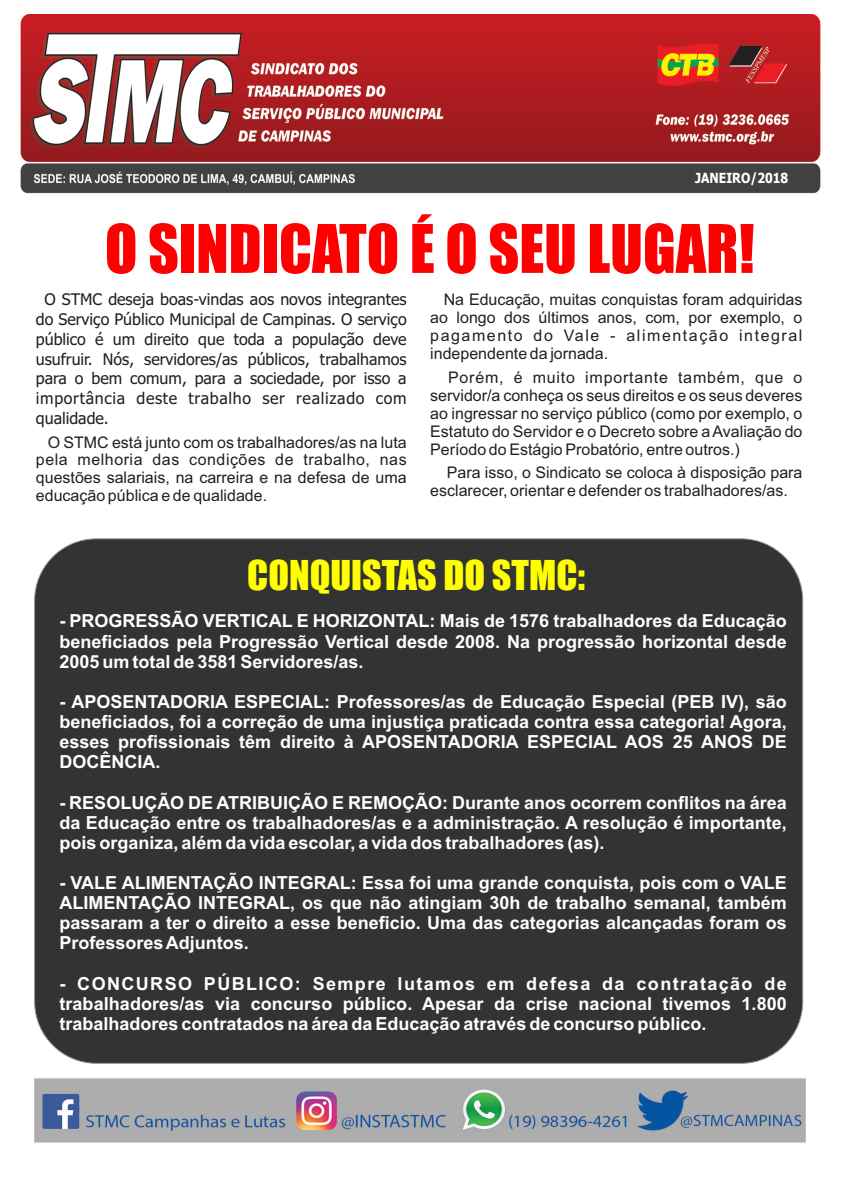
<style>
.page{position:relative;width:842px;height:1191px;background:#fff}
.page>*{position:absolute;margin:0;border:0;box-sizing:border-box;transform-origin:0 0}
.t1{font:61.8px "Impact";color:#f00}
.t2{font:38px "Impact";color:#ff0}
.t3{font:700 18px/20.1px "Arial";color:#fff;text-align:justify}
.t4{font:16px/17.9px "Arial";color:#231f20;text-align:justify}
.t5{font:16px/19.7px "Tahoma";letter-spacing:.045em;color:#231f20;text-align:justify}
.t6{font:700 14px "Tahoma";color:#fff;scale:.87 1}
</style>
<div class="page">
<div style="left:34px;top:538px;width:769px;height:525px;background:#333;border:1px solid #9c9494;border-radius:62px"></div>
<img style="left:20px;top:15px;width:801px;height:179px">
<svg style="left:741px;top:172px;width:72px;height:18px"></svg>
<img style="left:34px;top:1078px;width:772px;height:65px">
<p class="t6" style="left:695px;top:173px;width:108px">JANEIRO/2018</p>
<h1 class="t1" style="left:105px;top:224px;width:651px">O SINDICATO É O SEU LUGAR!</h1>
<p class="t5" style="left:36px;top:291px;width:372px;text-indent:9px">O STMC deseja boas-vindas aos novos integrantes do Serviço Público Municipal de Campinas. O serviço público é um direito que toda a população deve usufruir. Nós, servidores/as públicos, trabalhamos para o bem comum, para a sociedade, por isso a importância deste trabalho ser realizado com qualidade.</p>
<p class="t4" style="left:36px;top:434px;width:372px;text-indent:12px">O STMC está junto com os trabalhadores/as na luta pela melhoria das condições de trabalho, nas questões salariais, na carreira e na defesa de uma educação pública e de qualidade.</p>
<p class="t4" style="left:430px;top:292px;width:374px;text-indent:13px">Na Educação, muitas conquistas foram adquiridas ao longo dos últimos anos, com, por exemplo, o pagamento do Vale - alimentação integral independente da jornada.</p>
<p class="t4" style="left:430px;top:370px;width:374px;text-indent:18px">Porém, é muito importante também, que o servidor/a conheça os seus direitos e os seus deveres ao ingressar no serviço público (como por exemplo, o Estatuto do Servidor e o Decreto sobre a Avaliação do Período do Estágio Probatório, entre outros.)</p>
<p class="t4" style="left:430px;top:465px;width:374px;text-indent:17px">Para isso, o Sindicato se coloca à disposição para esclarecer, orientar e defender os trabalhadores/as.</p>
<h2 class="t2" style="left:247px;top:559px;width:339px">CONQUISTAS DO STMC:</h2>
<p class="t3" style="left:59px;top:613px;width:729px">- PROGRESSÃO VERTICAL E HORIZONTAL: Mais de 1576 trabalhadores da Educação beneficiados pela Progressão Vertical desde 2008. Na progressão horizontal desde 2005 um total de 3581 Servidores/as.</p>
<p class="t3" style="left:59px;top:693px;width:729px">- APOSENTADORIA ESPECIAL: Professores/as de Educação Especial (PEB IV), são beneficiados, foi a correção de uma injustiça praticada contra essa categoria! Agora, esses profissionais têm direito à APOSENTADORIA ESPECIAL AOS 25 ANOS DE DOCÊNCIA.</p>
<p class="t3" style="left:59px;top:794px;width:729px">- RESOLUÇÃO DE ATRIBUIÇÃO E REMOÇÃO: Durante anos ocorrem conflitos na área da Educação entre os trabalhadores/as e a administração. A resolução é importante, pois organiza, além da vida escolar, a vida dos trabalhadores (as).</p>
<p class="t3" style="left:59px;top:874px;width:729px">- VALE ALIMENTAÇÃO INTEGRAL: Essa foi uma grande conquista, pois com o VALE ALIMENTAÇÃO INTEGRAL, os que não atingiam 30h de trabalho semanal, também passaram a ter o direito a esse beneficio. Uma das categorias alcançadas foram os Professores Adjuntos.</p>
<p class="t3" style="left:59px;top:974px;width:729px">- CONCURSO PÚBLICO: Sempre lutamos em defesa da contratação de trabalhadores/as via concurso público. Apesar da crise nacional tivemos 1.800 trabalhadores contratados na área da Educação através de concurso público.</p>
</div>
